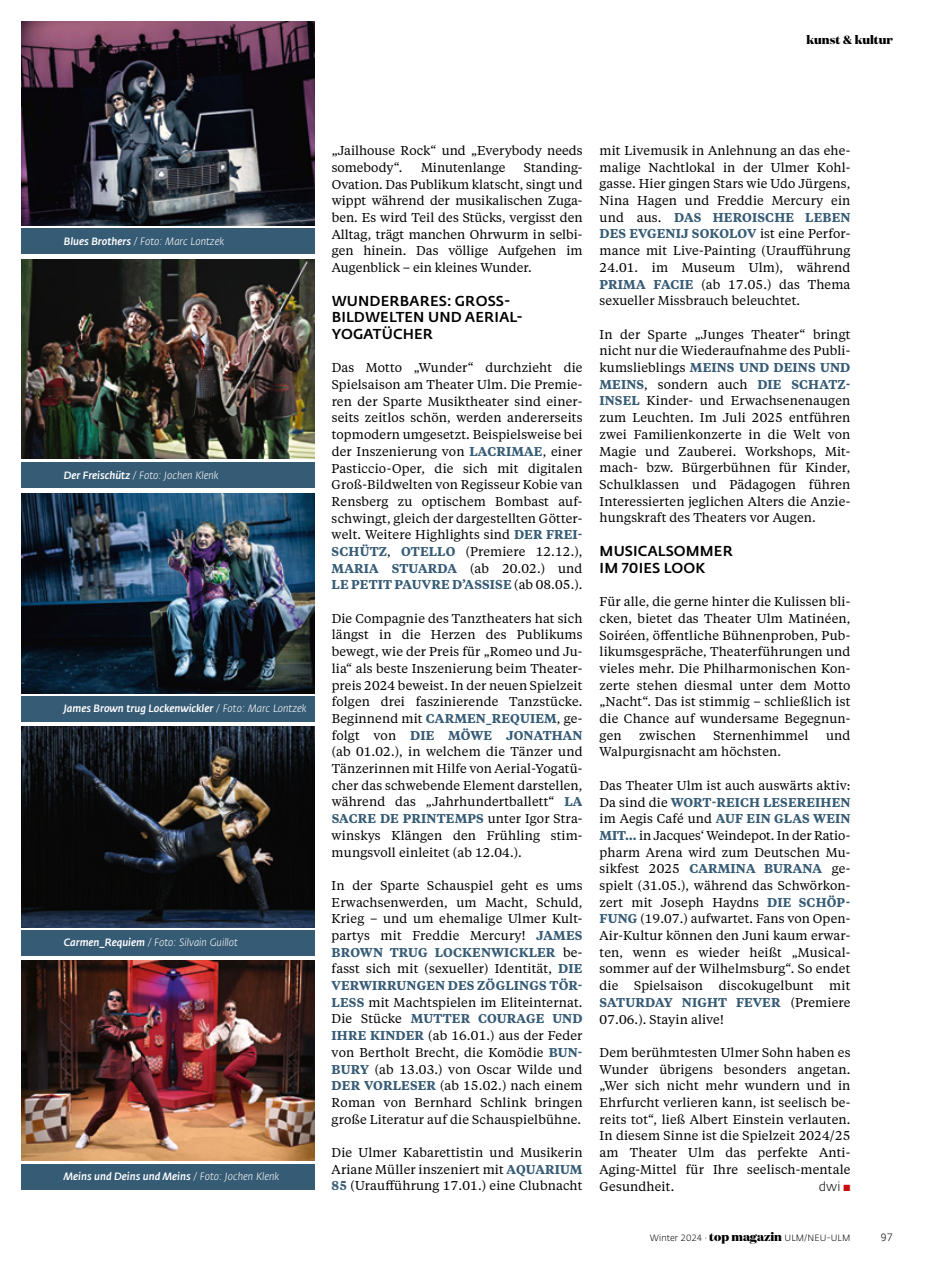
<style>
.page{position:relative;width:927px;height:1276px;background:#fff}
.page>*{position:absolute;margin:0;border:0;box-sizing:border-box;transform-origin:0 0}
.t1{font:500 14.25px/16.6px "Fedra Sans Alt Std";letter-spacing:.01em;color:#000}
.t2{font:12.75px/16.6px "Tiempos Text";letter-spacing:.01em;color:#000;text-align:justify}
.t3{font:300 12.75px "Fedra Sans Alt Std";color:#000}
.t4{font:800 12px "Domaine Display";color:#000}
.t5{font:italic 300 10.5px "Fedra Sans Alt Std";color:#fff}
.t6{font:italic 500 10.5px "Fedra Sans";color:#fff}
.t7{font:300 10.5px "Fedra Sans Alt Std";color:#000}
.t8{font:300 9px "Fedra Sans Alt Std";letter-spacing:.005em;color:#000}
.s1{font-family:"Fedra Sans";font-weight:500}
.s2{font-family:"Fedra Sans Alt Std";font-weight:300}
.s3{font-weight:600;color:#365b75}
.s4{color:#c90c0f}
.s5{font-family:"Domaine Display";font-weight:800;font-size:12px}
</style>
<div class="page">
<img style="left:21px;top:259px;width:294px;height:200px">
<img style="left:21px;top:493px;width:294px;height:200px">
<img style="left:21px;top:727px;width:294px;height:200px">
<img style="left:21px;top:960px;width:294px;height:200px">
<img style="left:21px;top:22px;width:294px;height:204px">
<div style="left:21px;top:229px;width:294px;height:25px;background:#365b75"></div>
<div style="left:21px;top:462px;width:294px;height:26px;background:#365b75"></div>
<div style="left:21px;top:930px;width:294px;height:25px;background:#365b75"></div>
<div style="left:21px;top:1164px;width:294px;height:25px;background:#365b75"></div>
<div style="left:21px;top:696px;width:294px;height:26px;background:#365b75"></div>
<p class="t4" style="left:807px;top:31px;width:88px">kunst &amp; kultur</p>
<p class="t5" style="left:64px;top:235px;width:162px"><span class="s1">Blues Brothers</span> / Foto: Marc Lontzek</p>
<p class="t5" style="left:64px;top:468px;width:157px"><span class="s1">Der Freischütz</span> / Foto: Jochen Klenk</p>
<p class="t6" style="left:64px;top:703px;width:245px">James Brown trug Lockenwickler <span class="s2">/ Foto: Marc Lontzek</span></p>
<p class="t5" style="left:64px;top:936px;width:176px"><span class="s1">Carmen_Requiem</span> / Foto: Silvain Guillot</p>
<p class="t6" style="left:64px;top:1170px;width:217px">Meins und Deins und Meins <span class="s2">/ Foto: Jochen Klenk</span></p>
<p class="t2" style="left:332px;top:142px;width:252px">„Jailhouse Rock“ und „Everybody needs somebody“.</p>
<p class="t2" style="left:332px;top:158px;width:252px;text-indent:192px">Standing-Ovation. Das Publikum klatscht, singt und wippt während der musikalischen Zuga&shy;ben. Es wird Teil des Stücks, vergisst den Alltag, trägt manchen Ohrwurm in selbi&shy;gen hinein. Das völlige Aufgehen im Augenblick – ein kleines Wunder.</p>
<p class="t1" style="left:332px;top:292px;width:193px">WUNDERBARES: GROSS-<br>BILDWELTEN UND AERIAL-<br>YOGATÜCHER</p>
<p class="t2" style="left:332px;top:359px;width:252px">Das Motto „Wunder“ durchzieht die Spielsaison am Theater Ulm. Die Premie&shy;ren der Sparte Musiktheater sind einer&shy;seits zeitlos schön, werden andererseits topmodern umgesetzt. Beispielsweise bei der Inszenierung von <span class="s3">LACRIMAE</span>, einer Pasticcio-Oper, die sich mit digitalen Groß-Bildwelten von Regisseur Kobie van Rensberg zu optischem Bombast auf&shy;schwingt, gleich der dargestellten Götter&shy;welt. Weitere Highlights sind <span class="s3">DER FREI-SCHÜTZ</span>, <span class="s3">OTELLO</span> (Premiere 12.12.), <span class="s3">MARIA STUARDA</span> (ab 20.02.) und <span class="s3">LE PETIT PAUVRE D’ASSISE</span> (ab 08.05.).</p>
<p class="t2" style="left:332px;top:609px;width:252px">Die Compagnie des Tanztheaters hat sich längst in die Herzen des Publikums bewegt, wie der Preis für „Romeo und Ju&shy;lia“ als beste Inszenierung beim Theater&shy;preis 2024 beweist. In der neuen Spielzeit folgen drei faszinierende Tanzstücke.<br>Beginnend mit <span class="s3">CARMEN_REQUIEM</span>, ge&shy;folgt von <span class="s3">DIE MÖWE JONATHAN </span>(ab 01.02.), in welchem die Tänzer und Tänzerinnen mit Hilfe von Aerial-Yogatü&shy;cher das schwebende Element darstellen, während das „Jahrhundertballett“ <span class="s3">LA SACRE DE PRINTEMPS</span> unter Igor Stra&shy;winskys Klängen den Frühling stim&shy;mungsvoll einleitet (ab 12.04.).</p>
<p class="t2" style="left:332px;top:876px;width:252px">In der Sparte Schauspiel geht es ums Erwachsenwerden, um Macht, Schuld, Krieg – und um ehemalige Ulmer Kult&shy;partys mit Freddie Mercury! <span class="s3">JAMES BROWN TRUG LOCKENWICKLER</span> be&shy;fasst sich mit (sexueller) Identität, <span class="s3">DIE VERWIRRUNGEN DES ZÖGLINGS TÖR-LESS</span> mit Machtspielen im Eliteinternat.<br>Die Stücke <span class="s3">MUTTER COURAGE UND IHRE KINDER</span> (ab 16.01.) aus der Feder von Bertholt Brecht, die Komödie <span class="s3">BUN-BURY</span> (ab 13.03.) von Oscar Wilde und <span class="s3">DER VORLESER</span> (ab 15.02.) nach einem Roman von Bernhard Schlink bringen große Literatur auf die Schauspielbühne.</p>
<p class="t2" style="left:332px;top:1143px;width:252px">Die Ulmer Kabarettistin und Musikerin Ariane Müller inszeniert mit <span class="s3">AQUARIUM 85</span> (Uraufführung 17.01.) eine Clubnacht</p>
<p class="t2" style="left:421px;top:158px;width:86px">Minutenlange</p>
<p class="t2" style="left:600px;top:142px;width:252px">mit Livemusik in Anlehnung an das ehe&shy;malige Nachtlokal in der Ulmer Kohl&shy;gasse. Hier gingen Stars wie Udo Jürgens, Nina Hagen und Freddie Mercury ein und aus. <span class="s3">DAS HEROISCHE LEBEN DES EVGENIJ SOKOLOV</span> ist eine Perfor&shy;mance mit Live-Painting (Uraufführung 24.01. im Museum Ulm), während <span class="s3">PRIMA FACIE</span> (ab 17.05.) das Thema sexueller Missbrauch beleuchtet.</p>
<p class="t2" style="left:599px;top:325px;width:252px">In der Sparte „Junges Theater“ bringt nicht nur die Wiederaufnahme des Publi&shy;kumslieblings <span class="s3">MEINS UND DEINS UND MEINS</span>, sondern auch <span class="s3">DIE SCHATZ-INSEL</span> Kinder- und Erwachsenenaugen zum Leuchten. Im Juli 2025 entführen zwei Familienkonzerte in die Welt von Magie und Zauberei. Workshops, Mit&shy;mach- bzw. Bürgerbühnen für Kinder, Schulklassen und Pädagogen führen Interessierten jeglichen Alters die Anzie&shy;hungskraft des Theaters vor Augen.</p>
<p class="t1" style="left:600px;top:543px;width:135px">MUSICALSOMMER<br>IM 70IES LOOK</p>
<p class="t2" style="left:600px;top:593px;width:252px">Für alle, die gerne hinter die Kulissen bli&shy;cken, bietet das Theater Ulm Matinéen, Soiréen, öffentliche Bühnenproben, Pub&shy;likumsgespräche, Theaterführungen und vieles mehr. Die Philharmonischen Kon&shy;zerte stehen diesmal unter dem Motto „Nacht“. Das ist stimmig – schließlich ist die Chance auf wundersame Begegnun&shy;gen</p>
<p class="t2" style="left:639px;top:726px;width:58px">zwischen</p>
<p class="t2" style="left:713px;top:726px;width:97px">Sternenhimmel</p>
<p class="t2" style="left:826px;top:726px;width:26px">und</p>
<p class="t2" style="left:600px;top:743px;width:183px">Walpurgisnacht am höchsten.</p>
<p class="t2" style="left:600px;top:776px;width:252px">Das Theater Ulm ist auch auswärts aktiv:<br>Da sind die <span class="s3">WORT-REICH LESEREIHEN </span>im Aegis Café und <span class="s3">AUF EIN GLAS WEIN MIT…</span> in Jacques‘ Weindepot. In der Ratio&shy;pharm Arena wird zum Deutschen Mu&shy;sikfest 2025 <span class="s3">CARMINA BURANA</span> ge&shy;spielt (31.05.), während das Schwörkon&shy;zert mit Joseph Haydns <span class="s3">DIE SCHÖP-FUNG</span> (19.07.) aufwartet. Fans von Open-Air-Kultur können den Juni kaum erwar&shy;ten, wenn es wieder heißt „Musical&shy;sommer auf der Wilhelmsburg“. So endet die Spielsaison discokugelbunt mit <span class="s3">SATURDAY NIGHT FEVER</span> (Premiere 07.06.). Stayin alive!</p>
<p class="t2" style="left:600px;top:1043px;width:252px">Dem berühmtesten Ulmer Sohn haben es Wunder übrigens besonders angetan. „Wer sich nicht mehr wundern und in Ehrfurcht verlieren kann, ist seelisch be&shy;reits tot“, ließ Albert Einstein verlauten.<br>In diesem Sinne ist die Spielzeit 2024/25 am Theater Ulm das perfekte Anti-Aging-Mittel für Ihre seelisch-mentale Gesundheit.</p>
<p class="t3" style="left:819px;top:1178px;width:33px">dwi <span class="s4">■</span></p>
<p class="t8" style="left:650px;top:1232px;width:202px">Winter 2024 · <span class="s5">top magazin</span> ULM/NEU-ULM</p>
<p class="t7" style="left:880px;top:1230px;width:14px">97</p>
</div>
